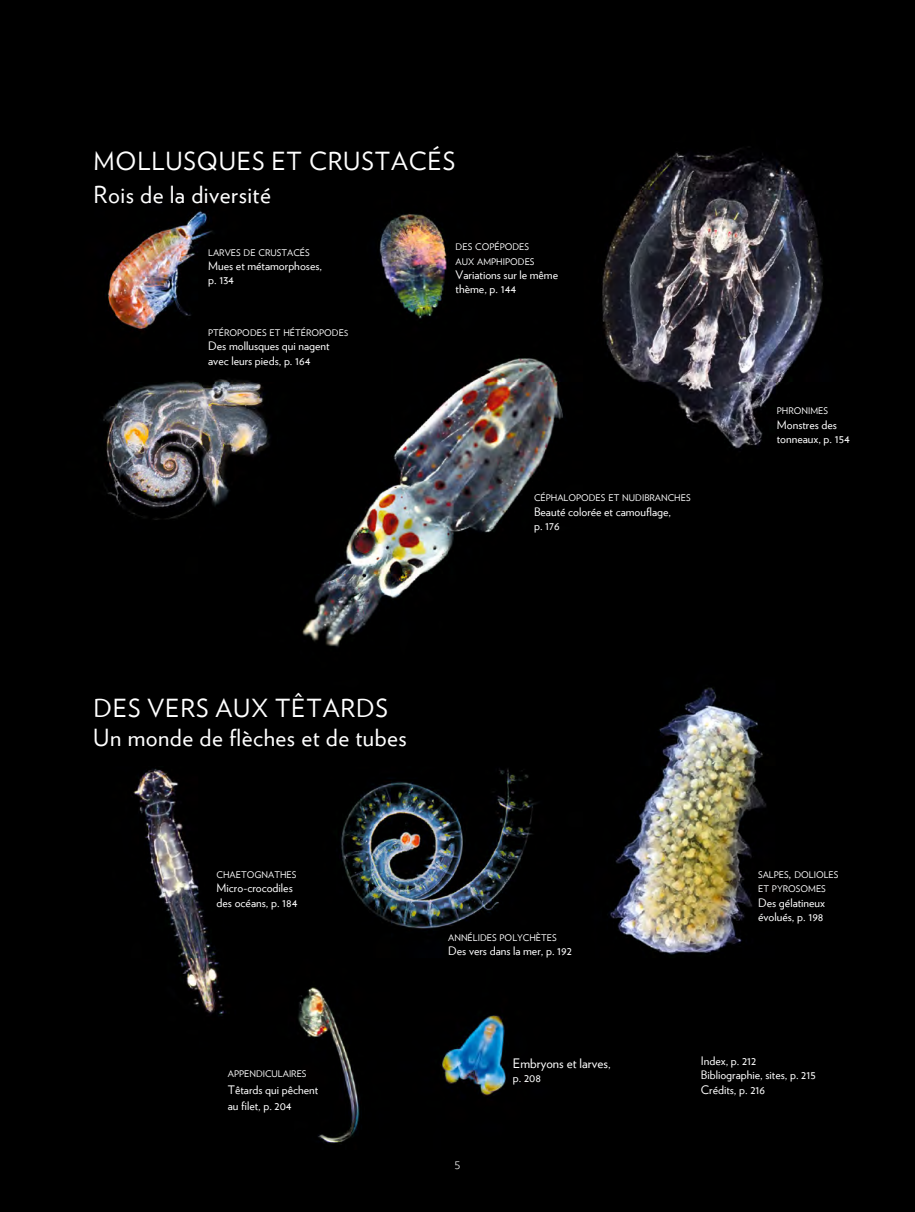
<style>
.page{position:relative;width:915px;height:1212px;background:#fff}
.page>*{position:absolute;margin:0;border:0;box-sizing:border-box;transform-origin:0 0}
.t1{font:24.9px "Verlag";letter-spacing:.035em;color:#fff}
.t2{font:23.55px "Verlag";letter-spacing:.02em;color:#fff}
.t3{font:13.05px "Verlag";color:#fff}
.t4{font:300 13.05px "Verlag";color:#fff}
.t5{font:11.7px/14.4px "Verlag";color:#fff}
.t6{font:11.7px "Verlag";color:#fff}
.t7{font:9.15px/14.4px "Verlag";color:#fff}
.s1{font-size:8.25px}
.s2{font-size:11.7px}
.s3{font-style:inherit}
.s4{font-size:13.05px}
</style>
<div class="page">
<img style="left:13px;top:0;width:901px;height:1212px">
<div style="left:0;top:0;width:13px;height:1212px;background:#000"></div>
<h1 class="t1" style="left:93px;top:142px;width:363px">MOLLUSQUES ET CRUSTACÉS</h1>
<h2 class="t2" style="left:93px;top:176px;width:179px">Rois de la diversité</h2>
<p class="t7" style="left:208px;top:245px;width:103px">LARVES DE CRUSTACÉS</p>
<p class="t5" style="left:208px;top:258px;width:115px">Mues et métamorphoses, p. 134</p>
<p class="t7" style="left:208px;top:325px;width:141px">PTÉROPODES ET HÉTÉROPODE<span class="s1">S</span></p>
<p class="t5" style="left:208px;top:338px;width:123px">Des mollusques qui nagent avec leurs pieds, p. 164</p>
<p class="t7" style="left:455px;top:239px;width:80px">DES COPÉPODES<br>AUX AMPHIPODES</p>
<p class="t5" style="left:455px;top:267px;width:104px">Variations sur le même thème, p. 144</p>
<p class="t7" style="left:534px;top:490px;width:158px">CÉPHALOPODES ET NUDIBRANCHES</p>
<p class="t5" style="left:534px;top:504px;width:138px">Beauté colorée et camouflage, p. 176</p>
<p class="t7" style="left:776px;top:403px;width:53px">PHRONIMES</p>
<p class="t5" style="left:776px;top:417px;width:74px">Monstres des tonneaux, p. 154</p>
<h1 class="t1" style="left:93px;top:689px;width:296px">DES VERS AUX TÊTARDS</h1>
<h2 class="t2" style="left:93px;top:720px;width:315px">Un monde de flèches et de tubes</h2>
<p class="t7" style="left:216px;top:867px;width:81px">CHAETOGNATHES</p>
<p class="t5" style="left:216px;top:880px;width:82px">Micro-crocodiles des océans, p. 184</p>
<p class="t7" style="left:228px;top:1066px;width:80px">APPENDICULAIRES</p>
<p class="t5" style="left:228px;top:1080px;width:92px;line-height:16.5px">Têtards qui pêchent au filet, p. 204</p>
<p class="t7" style="left:448px;top:930px;width:110px">ANNÉLIDES POLYCHÈTES</p>
<p class="t5" style="left:448px;top:943px;width:125px">Des vers dans la mer, p. 192</p>
<p class="t4" style="left:454px;top:1155px;width:7px">5</p>
<p class="t3" style="left:512px;top:1053px;width:99px">Embryons et larves<span class="s2">,</span></p>
<p class="t6" style="left:512px;top:1069px;width:30px"><span class="s3">p</span>. 208</p>
<p class="t7" style="left:757px;top:867px;width:82px">SALPES<span class="s4">,</span> DOLIOLES<br>ET PYROSOMES</p>
<p class="t5" style="left:757px;top:895px;width:68px">Des gélatineux évolués, p. 198</p>
<p class="t5" style="left:700px;top:1053px;width:116px">Index, p. 212<br>Bibliographie, sites, p. 215<br>Crédits, p. 216</p>
</div>
